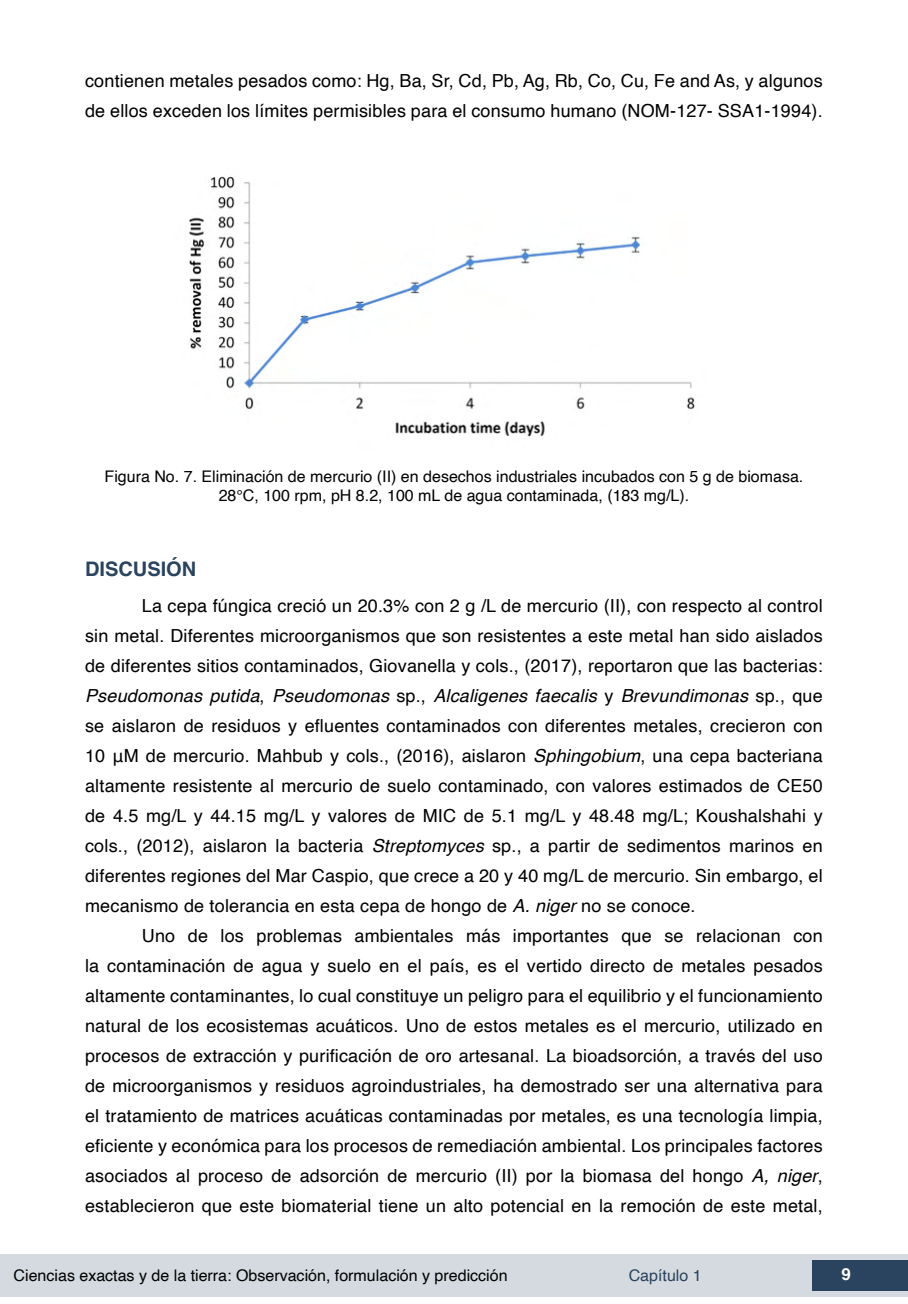
<style>
.page{position:relative;width:908px;height:1304px;background:#fff}
.page>*{position:absolute;margin:0;border:0;box-sizing:border-box;transform-origin:0 0}
.t1{font:700 20px "Helvetica";color:#2a435e}
.t2{font:18px/30px "Helvetica";letter-spacing:.01em;color:#000;text-align:justify}
.t3{font:700 16.8px "Helvetica";color:#fff}
.t4{font:16px/19.2px "Helvetica";color:#000;text-align:center}
.t5{font:16px "Helvetica";color:#2a435e}
.s1{font-style:italic}
</style>
<div class="page">
<div style="left:0;top:1254px;width:906px;height:43px;background:#d4dadf"></div>
<div style="left:812px;top:1261px;width:95px;height:30px;background:#2a435e"></div>
<img style="left:189px;top:176px;width:506px;height:261px">
<p class="t2" style="left:85px;top:66px;width:738px">contienen metales pesados como: Hg, Ba, Sr, Cd, Pb, Ag, Rb, Co, Cu, Fe and As, y algunos de ellos exceden los límites permisibles para el consumo humano (NOM-127- SSA1-1994).</p>
<p class="t4" style="left:104px;top:467px;width:700px">Figura No. 7. Eliminación de mercurio (II) en desechos industriales incubados con 5 g de biomasa.<br>28°C, 100 rpm, pH 8.2, 100 mL de agua contaminada, (183 mg/L).</p>
<p class="t1" style="left:85px;top:557px;width:113px">DISCUSIÓN</p>
<p class="t2" style="left:85px;top:591px;width:739px;text-indent:57px">La cepa fúngica creció un 20.3% con 2 g /L de mercurio (II), con respecto al control sin metal. Diferentes microorganismos que son resistentes a este metal han sido aislados de diferentes sitios contaminados, Giovanella y cols., (2017), reportaron que las bacterias:<br><span class="s1">Pseudomonas putida</span>, <span class="s1">Pseudomonas</span> sp., <span class="s1">Alcaligenes faecalis</span> y <span class="s1">Brevundimonas</span> sp., que se aislaron de residuos y efluentes contaminados con diferentes metales, crecieron con 10 μM de mercurio. Mahbub y cols., (2016), aislaron <span class="s1">Sphingobium</span>, una cepa bacteriana altamente resistente al mercurio de suelo contaminado, con valores estimados de CE50 de 4.5 mg/L y 44.15 mg/L y valores de MIC de 5.1 mg/L y 48.48 mg/L; Koushalshahi y cols., (2012), aislaron la bacteria <span class="s1">Streptomyces</span> sp., a partir de sedimentos marinos en diferentes regiones del Mar Caspio, que crece a 20 y 40 mg/L de mercurio. Sin embargo, el mecanismo de tolerancia en esta cepa de hongo de <span class="s1">A. niger</span> no se conoce.</p>
<p class="t2" style="left:85px;top:921px;width:738px;text-indent:57px">Uno de los problemas ambientales más importantes que se relacionan con la contaminación de agua y suelo en el país, es el vertido directo de metales pesados altamente contaminantes, lo cual constituye un peligro para el equilibrio y el funcionamiento natural de los ecosistemas acuáticos. Uno de estos metales es el mercurio, utilizado en procesos de extracción y purificación de oro artesanal. La bioadsorción, a través del uso de microorganismos y residuos agroindustriales, ha demostrado ser una alternativa para el tratamiento de matrices acuáticas contaminadas por metales, es una tecnología limpia, eficiente y económica para los procesos de remediación ambiental. Los principales factores asociados al proceso de adsorción de mercurio (II) por la biomasa del hongo <span class="s1">A, niger</span>, establecieron que este biomaterial tiene un alto potencial en la remoción de este metal,</p>
<p class="t4" style="left:14px;top:1266px;width:495px">Ciencias exactas y de la tierra: Observación, formulación y predicción</p>
<p class="t5" style="left:628px;top:1263px;width:74px">Capítulo 1</p>
<p class="t3" style="left:841px;top:1264px;width:11px">9</p>
</div>
